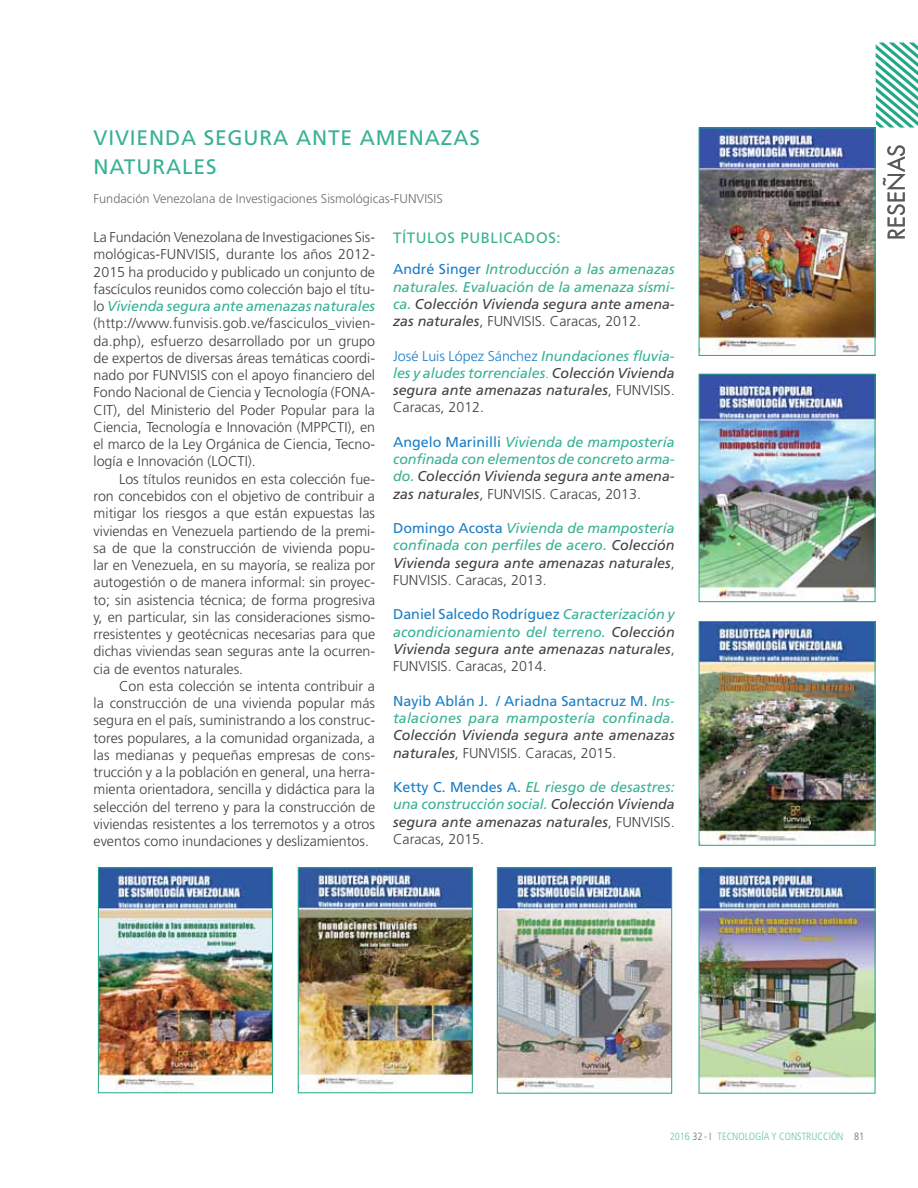
<style>
.page{position:relative;width:918px;height:1188px;background:#fff}
.page>*{position:absolute;margin:0;border:0;box-sizing:border-box;transform-origin:0 0}
.t1{font:22.5px "Futura";color:#58595b}
.t2{font:21px "Frutiger";color:#37b192}
.t3{font:15px "Frutiger";color:#37b192}
.t4{font:300 14.25px/17.2px "Frutiger";color:#414042;text-align:justify}
.t5{font:italic 14.25px/17.2px "Frutiger";color:#37b192;text-align:justify}
.t6{font:italic 14.25px/17.2px "Frutiger";color:#414042;text-align:justify}
.t7{font:300 12.75px "Frutiger";color:#6d6e71}
.t8{font:300 condensed 10.5px "Frutiger";color:#64c2aa}
.s1{font-weight:400;font-style:italic;color:#37b192}
.s2{font-style:normal;color:#1a7ec7}
.s3{color:#414042}
.s4{font-weight:300;font-style:normal;color:#414042}
.s5{font-weight:300;font-style:normal;color:#1a7ec7}
.s6{color:#37b192}
.s7{font-weight:300;font-style:normal;color:#37b192}
.s8{font-weight:300;font-style:normal}
.s9{color:#6d6e71}
</style>
<div class="page">
<svg style="left:876px;top:43px;width:42px;height:85px"></svg>
<img style="left:300px;top:869px;width:171px;height:221px">
<div style="left:298px;top:867px;width:175px;height:226px;border:1px solid #21a886"></div>
<img style="left:100px;top:869px;width:171px;height:222px">
<div style="left:98px;top:867px;width:175px;height:226px;border:1px solid #21a886"></div>
<img style="left:701px;top:623px;width:172px;height:221px">
<div style="left:699px;top:621px;width:176px;height:225px;border:1px solid #21a886"></div>
<img style="left:499px;top:869px;width:171px;height:223px">
<div style="left:497px;top:867px;width:175px;height:227px;border:1px solid #21a886"></div>
<img style="left:701px;top:869px;width:172px;height:223px">
<div style="left:699px;top:867px;width:176px;height:227px;border:1px solid #21a886"></div>
<img style="left:701px;top:376px;width:172px;height:224px">
<div style="left:699px;top:374px;width:176px;height:228px;border:1px solid #21a886"></div>
<img style="left:701px;top:130px;width:172px;height:223px">
<div style="left:699px;top:128px;width:176px;height:228px;border:1px solid #21a886"></div>
<h2 class="t2" style="left:94px;top:126px;width:29px">Vivienda</h2>
<h2 class="t2" style="left:204px;top:126px;width:15px">segura</h2>
<h2 class="t2" style="left:296px;top:126px;width:15px">ante</h2>
<h2 class="t2" style="left:360px;top:126px;width:17px">amena</h2>
<h2 class="t2" style="left:441px;top:126px;width:27px">zas</h2>
<h2 class="t2" style="left:94px;top:154px;width:15px">naturales</h2>
<p class="t7" style="left:94px;top:191px;width:351px">Fundación Venezolana de Investigaciones Sismológicas-FUNVISIS</p>
<p class="t4" style="left:94px;top:229px;width:283px">La Fundación Venezolana de Investigaciones Sis&shy;mológicas-FUNVISIS, durante los años 2012- 2015 ha producido y publicado un conjunto de fascículos reunidos como colección bajo el títu&shy;lo <span class="s1">Vivienda segura ante amenazas naturales </span>(http://www.funvisis.gob.ve/fasciculos_vivien&shy;da.php), esfuerzo desarrollado por un grupo de expertos de diversas áreas temáticas coordi&shy;nado por FUNVISIS con el apoyo financiero del Fondo Nacional de Ciencia y Tecnología (FONA-CIT), del Ministerio del Poder Popular para la Ciencia, Tecnología e Innovación (MPPCTI), en el marco de la Ley Orgánica de Ciencia, Tecno&shy;logía e Innovación (LOCTI).</p>
<p class="t4" style="left:94px;top:470px;width:283px;text-indent:26px">Los títulos reunidos en esta colección fue&shy;ron concebidos con el objetivo de contribuir a mitigar los riesgos a que están expuestas las viviendas en Venezuela partiendo de la premi&shy;sa de que la construcción de vivienda popu&shy;lar en Venezuela, en su mayoría, se realiza por autogestión o de manera informal: sin proyec&shy;to; sin asistencia técnica; de forma progresiva y, en particular, sin las consideraciones sismo&shy;rresistentes y geotécnicas necesarias para que dichas viviendas sean seguras ante la ocurren&shy;cia de eventos naturales.</p>
<p class="t4" style="left:94px;top:677px;width:283px;text-indent:26px">Con esta colección se intenta contribuir a la construcción de una vivienda popular más segura en el país, suministrando a los construc&shy;tores populares, a la comunidad organizada, a las medianas y pequeñas empresas de cons&shy;trucción y a la población en general, una herra&shy;mienta orientadora, sencilla y didáctica para la selección del terreno y para la construcción de viviendas resistentes a los terremotos y a otros eventos como inundaciones y deslizamientos.</p>
<p class="t3" style="left:393px;top:229px;width:25px">Títulos</p>
<p class="t3" style="left:460px;top:229px;width:41px">publicados</p>
<p class="t3" style="left:556px;top:229px;width:6px">:</p>
<p class="t5" style="left:393px;top:261px;width:283px"><span class="s2">André Singer</span> Introducción a las amenazas naturales. Evaluación de la amenaza sísmi&shy;ca. <span class="s3">Colección Vivienda segura ante amena&shy;zas naturales</span><span class="s4">, FUNVISIS. Caracas, 2012.</span></p>
<p class="t6" style="left:393px;top:347px;width:283px"><span class="s5">José Luis López Sánchez</span> <span class="s6">Inundaciones fluvia&shy;les y aludes torrenciales</span><span class="s7">.</span> Colección Vivienda segura ante amenazas naturales<span class="s8">, FUNVISIS.<br>Caracas, 2012.</span></p>
<p class="t5" style="left:393px;top:433px;width:283px"><span class="s2">Angelo Marinilli</span> Vivienda de mampostería confinada con elementos de concreto arma&shy;do. <span class="s3">Colección Vivienda segura ante amena&shy;zas naturales</span><span class="s4">, FUNVISIS. Caracas, 2013.</span></p>
<p class="t5" style="left:393px;top:520px;width:283px"><span class="s2">Domingo Acosta</span> Vivienda de mampostería confinada con perfiles de acero. <span class="s3">Colección Vivienda segura ante amenazas naturales</span><span class="s4">, FUNVISIS. Caracas, 2013.</span></p>
<p class="t5" style="left:393px;top:606px;width:283px"><span class="s2">Daniel Salcedo Rodríguez</span> Caracterización y acondicionamiento del terreno. <span class="s3">Colección Vivienda segura ante amenazas naturales</span><span class="s4">, FUNVISIS. Caracas, 2014.</span></p>
<p class="t5" style="left:393px;top:692px;width:283px"><span class="s2">Nayib Ablán J. / Ariadna Santacruz M.</span> Ins&shy;talaciones para mampostería confinada.</p>
<p class="t6" style="left:393px;top:727px;width:283px">Colección Vivienda segura ante amenazas naturales<span class="s8">, FUNVISIS. Caracas, 2015.</span></p>
<p class="t6" style="left:393px;top:778px;width:283px"><span class="s2">Ketty C. Mendes A.</span> <span class="s6">EL riesgo de desastres: una construcción social.</span> Colección Vivienda segura ante amenazas naturales<span class="s8">, FUNVISIS.<br>Caracas, 2015.</span></p>
<h1 class="t1" style="left:882px;top:240px;width:95px;rotate:-90deg">RESEÑAS</h1>
<p class="t8" style="left:670px;top:1130px;width:196px">2016 <span class="s9">32 - I</span> TECNOLOGÍA Y CONSTRUCCIÓN <span class="s9">81</span></p>
</div>
